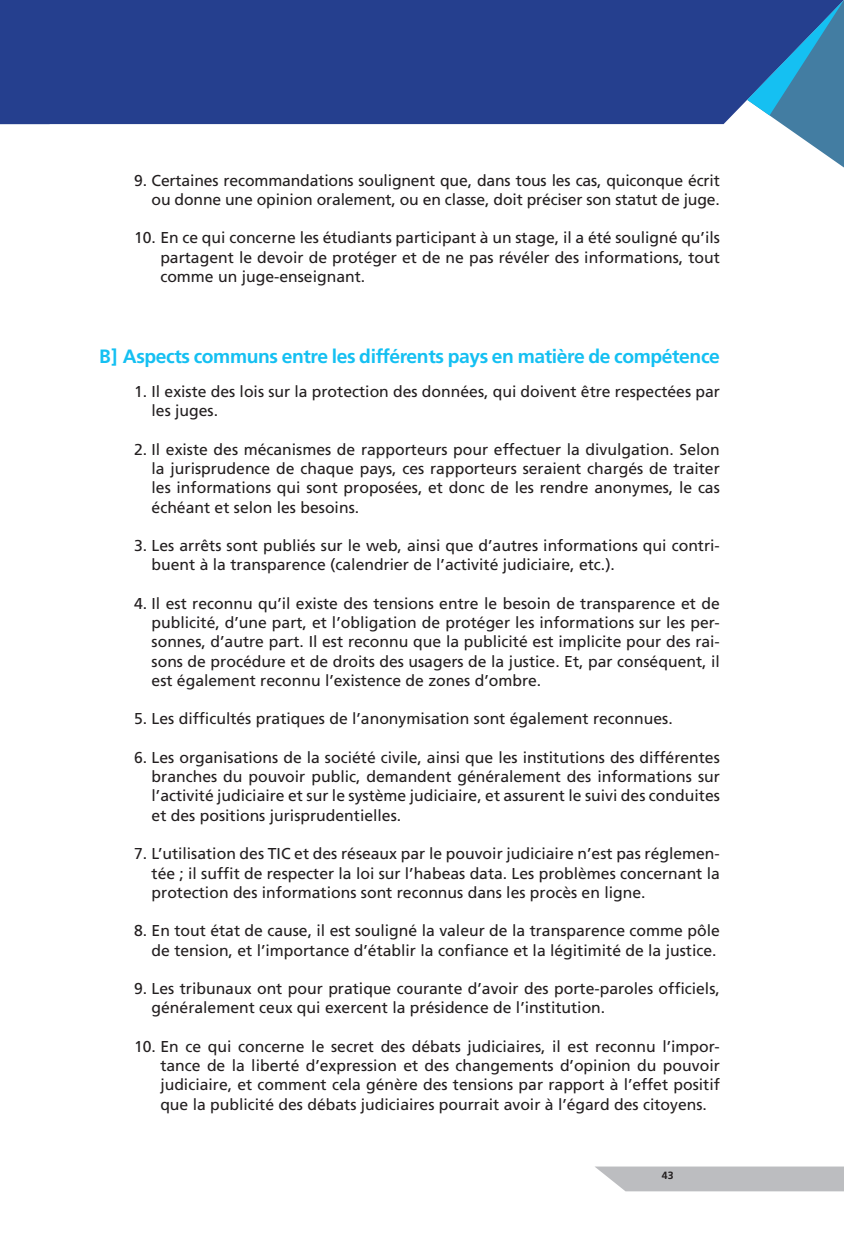
<style>
.page{position:relative;width:844px;height:1241px;background:#fff}
.page>*{position:absolute;margin:0;border:0;box-sizing:border-box;transform-origin:0 0}
.t1{font:700 19.25px "Frutiger";letter-spacing:-.02em;color:#15c0f2}
.t2{font:15.75px/19.2px "Frutiger";color:#231f20;text-align:justify}
.t3{font:700 10.5px "Frutiger";color:#231f20}
</style>
<div class="page">
<div style="left:50px;top:0;width:697px;height:124px;background:#253f8e"></div>
<svg style="left:747px;top:0;width:96px;height:167px"></svg>
<svg style="left:595px;top:1166px;width:248px;height:25px;background:#c1c2c4"></svg>
<div style="left:0;top:0;width:50px;height:124px;background:#253f8e"></div>
<p class="t2" style="left:134px;top:172px;width:587px;text-align:right">9. Certaines recommandations soulignent que, dans tous les cas, quiconque écrit ou donne une opinion oralement, ou en classe, doit préciser son statut de juge.</p>
<p class="t2" style="left:160px;top:230px;width:561px;text-indent:-26px">10. En ce qui concerne les étudiants participant à un stage, il a été souligné qu’ils partagent le devoir de protéger et de ne pas révéler des informations, tout comme un juge-enseignant.</p>
<p class="t1" style="left:99px;top:345px;width:622px">B] Aspects communs entre les différents pays en matière de compétence</p>
<p class="t2" style="left:151px;top:383px;width:569px;text-indent:-18px">1. Il existe des lois sur la protection des données, qui doivent être respectées par les juges.</p>
<p class="t2" style="left:151px;top:441px;width:569px;text-indent:-18px">2. Il existe des mécanismes de rapporteurs pour effectuer la divulgation. Selon la jurisprudence de chaque pays, ces rapporteurs seraient chargés de traiter les informations qui sont proposées, et donc de les rendre anonymes, le cas échéant et selon les besoins.</p>
<p class="t2" style="left:151px;top:537px;width:569px;text-indent:-18px">3. Les arrêts sont publiés sur le web, ainsi que d’autres informations qui contri&shy;buent à la transparence (calendrier de l’activité judiciaire, etc.).</p>
<p class="t2" style="left:151px;top:595px;width:569px;text-indent:-18px">4. Il est reconnu qu’il existe des tensions entre le besoin de transparence et de publicité, d’une part, et l’obligation de protéger les informations sur les per&shy;sonnes, d’autre part. Il est reconnu que la publicité est implicite pour des rai&shy;sons de procédure et de droits des usagers de la justice. Et, par conséquent, il est également reconnu l’existence de zones d’ombre.</p>
<p class="t2" style="left:134px;top:711px;width:540px">5. Les difficultés pratiques de l’anonymisation sont également reconnues.</p>
<p class="t2" style="left:151px;top:749px;width:569px;text-indent:-18px">6. Les organisations de la société civile, ainsi que les institutions des différentes branches du pouvoir public, demandent généralement des informations sur l’activité judiciaire et sur le système judiciaire, et assurent le suivi des conduites et des positions jurisprudentielles.</p>
<p class="t2" style="left:151px;top:845px;width:569px;text-indent:-18px">7. L’utilisation des TIC et des réseaux par le pouvoir judiciaire n’est pas réglemen&shy;tée ; il suffit de respecter la loi sur l’habeas data. Les problèmes concernant la protection des informations sont reconnus dans les procès en ligne.</p>
<p class="t2" style="left:134px;top:922px;width:587px;text-align:right">8. En tout état de cause, il est souligné la valeur de la transparence comme pôle de tension, et l’importance d’établir la confiance et la légitimité de la justice.</p>
<p class="t2" style="left:151px;top:980px;width:569px;text-indent:-18px">9. Les tribunaux ont pour pratique courante d’avoir des porte-paroles officiels, généralement ceux qui exercent la présidence de l’institution.</p>
<p class="t2" style="left:160px;top:1038px;width:561px;text-indent:-26px">10. En ce qui concerne le secret des débats judiciaires, il est reconnu l’impor&shy;tance de la liberté d’expression et des changements d’opinion du pouvoir judiciaire, et comment cela génère des tensions par rapport à l’effet positif que la publicité des débats judiciaires pourrait avoir à l’égard des citoyens.</p>
<p class="t3" style="left:661px;top:1169px;width:13px">43</p>
</div>
